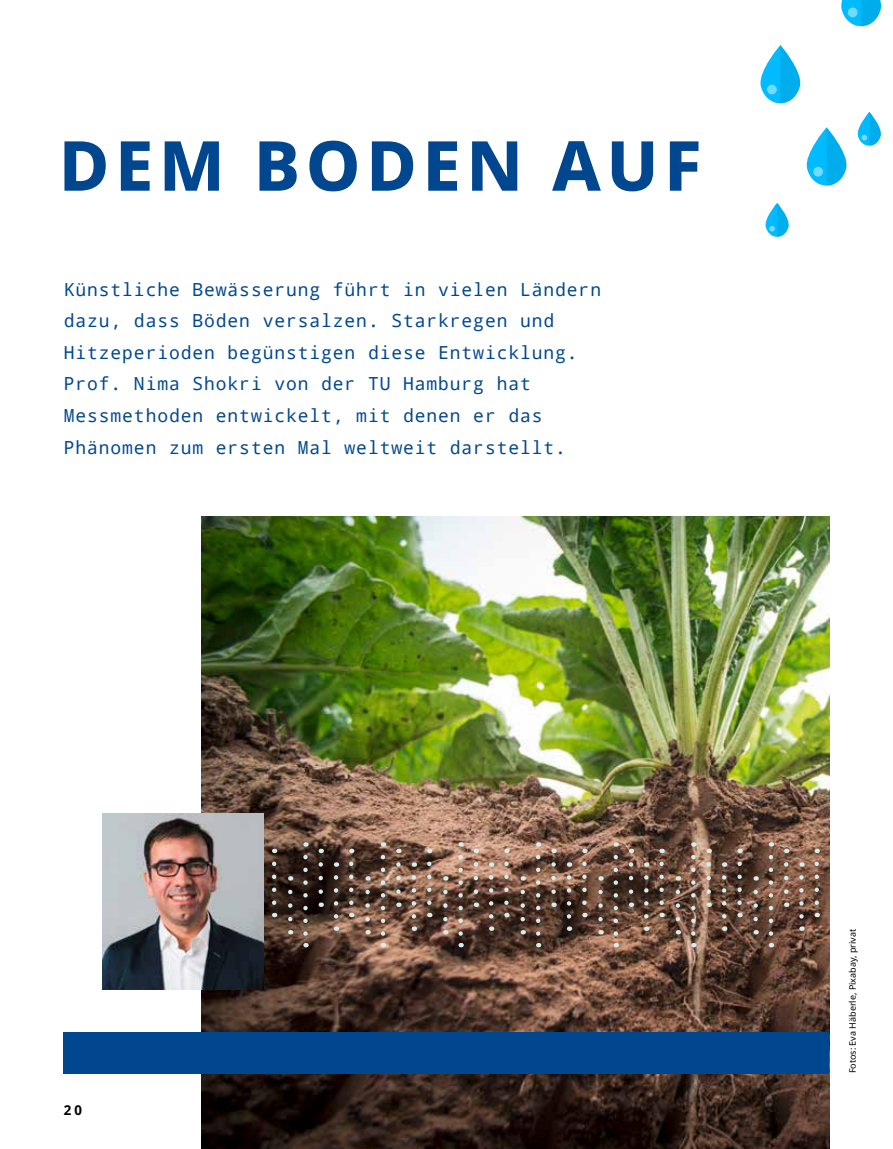
<style>
.page{position:relative;width:893px;height:1149px;background:#fff}
.page>*{position:absolute;margin:0;border:0;box-sizing:border-box;transform-origin:0 0}
.t1{font:800 69px "Noto Sans";letter-spacing:.08em;color:#00478f}
.t2{font:18px/31.5px "Noto Mono";letter-spacing:.05em;color:#00478f}
.t3{font:700 13.5px "Noto Sans";color:#000}
.t4{font:9px "Noto Sans";color:#000}
</style>
<div class="page">
<img style="left:202px;top:516px;width:627px;height:632px">
<svg style="left:841px;top:0;width:40px;height:26px"></svg>
<svg style="left:857px;top:112px;width:24px;height:34px"></svg>
<svg style="left:760px;top:45px;width:41px;height:58px"></svg>
<svg style="left:806px;top:127px;width:41px;height:58px"></svg>
<svg style="left:765px;top:203px;width:24px;height:34px"></svg>
<svg style="left:272px;top:863px;width:4px;height:53px"></svg>
<svg style="left:303px;top:856px;width:5px;height:91px"></svg>
<svg style="left:319px;top:864px;width:4px;height:42px"></svg>
<svg style="left:288px;top:891px;width:4px;height:43px"></svg>
<svg style="left:334px;top:877px;width:4px;height:53px"></svg>
<svg style="left:349px;top:863px;width:4px;height:53px"></svg>
<svg style="left:381px;top:856px;width:4px;height:91px"></svg>
<svg style="left:396px;top:864px;width:5px;height:42px"></svg>
<svg style="left:365px;top:891px;width:5px;height:43px"></svg>
<svg style="left:412px;top:877px;width:4px;height:53px"></svg>
<svg style="left:427px;top:863px;width:4px;height:53px"></svg>
<svg style="left:458px;top:856px;width:5px;height:91px"></svg>
<svg style="left:474px;top:864px;width:4px;height:42px"></svg>
<svg style="left:443px;top:891px;width:5px;height:43px"></svg>
<svg style="left:489px;top:877px;width:4px;height:53px"></svg>
<svg style="left:504px;top:863px;width:5px;height:53px"></svg>
<svg style="left:536px;top:856px;width:4px;height:91px"></svg>
<svg style="left:551px;top:864px;width:5px;height:42px"></svg>
<svg style="left:521px;top:891px;width:4px;height:43px"></svg>
<svg style="left:567px;top:877px;width:4px;height:53px"></svg>
<svg style="left:582px;top:863px;width:5px;height:53px"></svg>
<svg style="left:614px;top:856px;width:4px;height:91px"></svg>
<svg style="left:629px;top:864px;width:4px;height:42px"></svg>
<svg style="left:598px;top:891px;width:5px;height:43px"></svg>
<svg style="left:644px;top:877px;width:4px;height:53px"></svg>
<svg style="left:659px;top:863px;width:5px;height:53px"></svg>
<svg style="left:691px;top:856px;width:4px;height:91px"></svg>
<svg style="left:707px;top:864px;width:4px;height:42px"></svg>
<svg style="left:676px;top:891px;width:4px;height:43px"></svg>
<svg style="left:722px;top:877px;width:4px;height:53px"></svg>
<svg style="left:737px;top:863px;width:5px;height:53px"></svg>
<svg style="left:769px;top:856px;width:4px;height:91px"></svg>
<svg style="left:784px;top:864px;width:4px;height:42px"></svg>
<svg style="left:753px;top:891px;width:5px;height:43px"></svg>
<svg style="left:799px;top:877px;width:5px;height:53px"></svg>
<svg style="left:814px;top:863px;width:5px;height:53px"></svg>
<img style="left:102px;top:813px;width:161px;height:175px">
<div style="left:64px;top:1031px;width:765px;height:42px;background:#00478f"></div>
<h1 class="t1" style="left:59px;top:115px;width:644px">DEM BODEN AUF</h1>
<p class="t2" style="left:64px;top:273px;width:539px">Künstliche Bewässerung führt in vielen Ländern dazu, dass Böden versalzen. Starkregen und Hitzeperioden begünstigen diese Entwicklung.<br>Prof. Nima Shokri von der TU Hamburg hat Messmethoden entwickelt, mit denen er das Phänomen zum ersten Mal weltweit darstellt.</p>
<p class="t3" style="left:64px;top:1100px;width:20px">20</p>
<p class="t4" style="left:846px;top:1073px;width:146px;rotate:-90deg">Fotos: Eva Häberle, Pixabay, privat</p>
</div>
